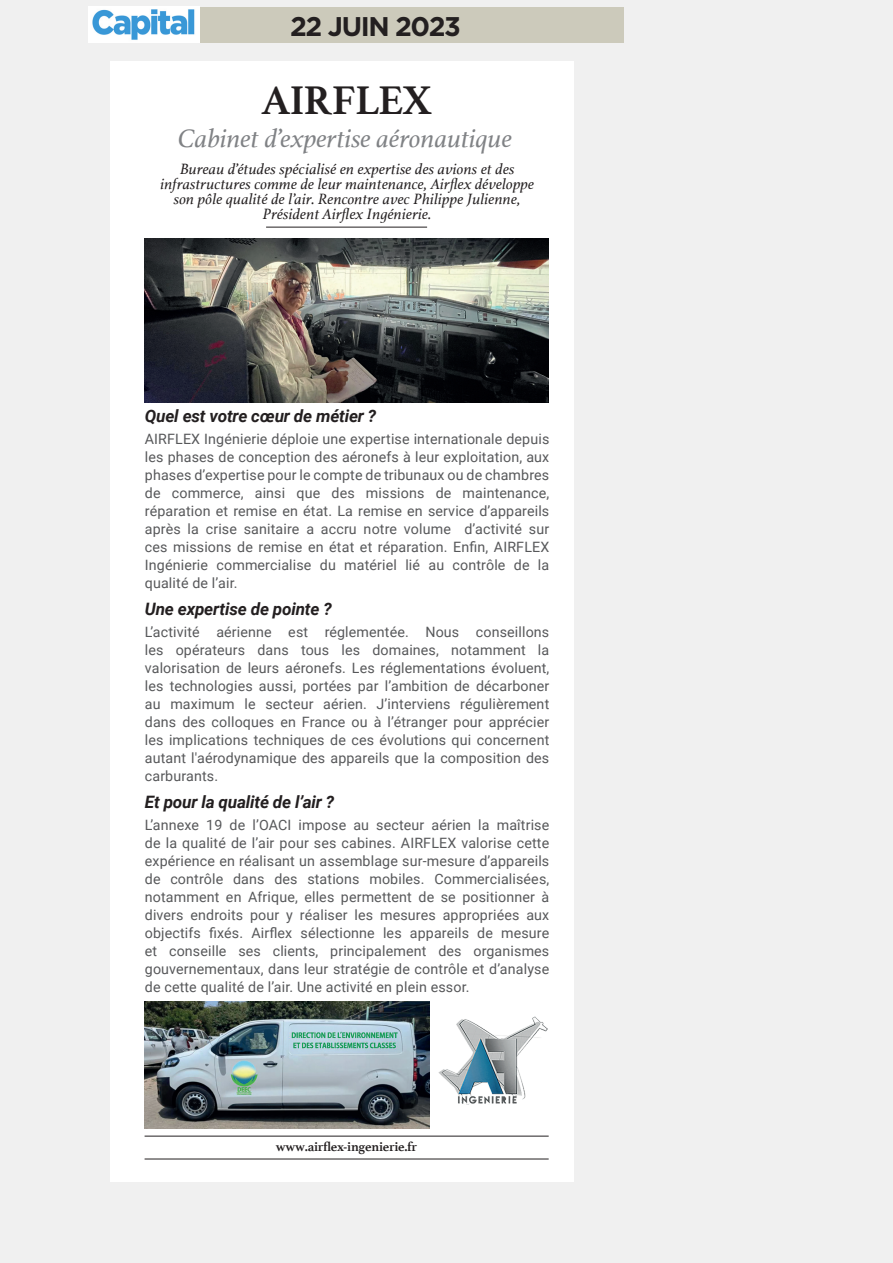
<style>
.page{position:relative;width:893px;height:1263px;background:#f0f0f0}
.page>*{position:absolute;margin:0;border:0;box-sizing:border-box;transform-origin:0 0}
.t1{font:700 42px "Athelas";letter-spacing:-.02em;color:#231f20}
.TITRE_2{font:italic 27px "Athelas";color:#808285}
.t2{font:700 27px "Gotham";letter-spacing:-.05em;color:#231f20}
.TITRE_2-2{font:italic 700 17.1px "Roboto";letter-spacing:-.01em;color:#231f20}
.TITRE_2-3{font:italic 15.6px/15px "Athelas";letter-spacing:.01em;color:#231f20;text-align:center}
.TITRE_2-4{font:14.25px/18px "Roboto";letter-spacing:.01em;color:#57585a;text-align:justify}
.TITRE_2-5{font:700 13.5px "Athelas";letter-spacing:-.02em;color:#231f20}
</style>
<div class="page">
<div style="left:127px;top:7px;width:497px;height:36px;background:#cccabb"></div>
<img style="left:89px;top:6px;width:110px;height:37px">
<div style="left:111px;top:61px;width:463px;height:1121px;background:#fff"></div>
<hr style="left:145px;top:1159px;width:404px;height:1px;background:#231f20">
<hr style="left:145px;top:1136px;width:404px;height:1px;background:#231f20">
<hr style="left:266px;top:227px;width:161px;height:1px;background:#231f20">
<img style="left:145px;top:238px;width:404px;height:164px">
<img style="left:145px;top:1002px;width:284px;height:126px">
<img style="left:438px;top:1016px;width:110px;height:89px">
<p class="t2" style="left:290px;top:8px;width:172px">22 JUIN 2023</p>
<p class="t1" style="left:262px;top:66px;width:172px">AIRFLEX</p>
<p class="TITRE_2" style="left:178px;top:118px;width:335px">Cabinet d’expertise aéronautique</p>
<p class="TITRE_2-3" style="left:160px;top:161px;width:375px">Bureau d’études spécialisé en expertise des avions et des infrastructures comme de leur maintenance, Airflex développe son pôle qualité de l’air. Rencontre avec Philippe Julienne, Président Airflex Ingénierie.</p>
<p class="TITRE_2-2" style="left:145px;top:404px;width:233px">Quel est votre cœur de métier ?</p>
<p class="TITRE_2-4" style="left:145px;top:430px;width:406px">AIRFLEX Ingénierie déploie une expertise internationale depuis les phases de conception des aéronefs à leur exploitation, aux phases d’expertise pour le compte de tribunaux ou de chambres de commerce, ainsi que des missions de maintenance, réparation et remise en état. La remise en service d’appareils après la crise sanitaire a accru notre volume d’activité sur ces missions de remise en état et réparation. Enfin, AIRFLEX Ingénierie commercialise du matériel lié au contrôle de la qualité de l’air.</p>
<p class="TITRE_2-2" style="left:145px;top:597px;width:188px">Une expertise de pointe ?</p>
<p class="TITRE_2-4" style="left:145px;top:622px;width:406px">L’activité aérienne est réglementée. Nous conseillons les opérateurs dans tous les domaines, notamment la valorisation de leurs aéronefs. Les réglementations évoluent, les technologies aussi, portées par l’ambition de décarboner au maximum le secteur aérien. J’interviens régulièrement dans des colloques en France ou à l’étranger pour apprécier les implications techniques de ces évolutions qui concernent autant l'aérodynamique des appareils que la composition des carburants.</p>
<p class="TITRE_2-2" style="left:145px;top:789px;width:191px">Et pour la qualité de l’air ?</p>
<p class="TITRE_2-4" style="left:145px;top:815px;width:406px">L’annexe 19 de l’OACI impose au secteur aérien la maîtrise de la qualité de l’air pour ses cabines. AIRFLEX valorise cette expérience en réalisant un assemblage sur-mesure d’appareils de contrôle dans des stations mobiles. Commercialisées, notamment en Afrique, elles permettent de se positionner à divers endroits pour y réaliser les mesures appropriées aux objectifs fixés. Airflex sélectionne les appareils de mesure et conseille ses clients, principalement des organismes gouvernementaux, dans leur stratégie de contrôle et d’analyse de cette qualité de l’air. Une activité en plein essor.</p>
<p class="TITRE_2-5" style="left:276px;top:1136px;width:143px">www.airflex-ingenierie.fr</p>
</div>
